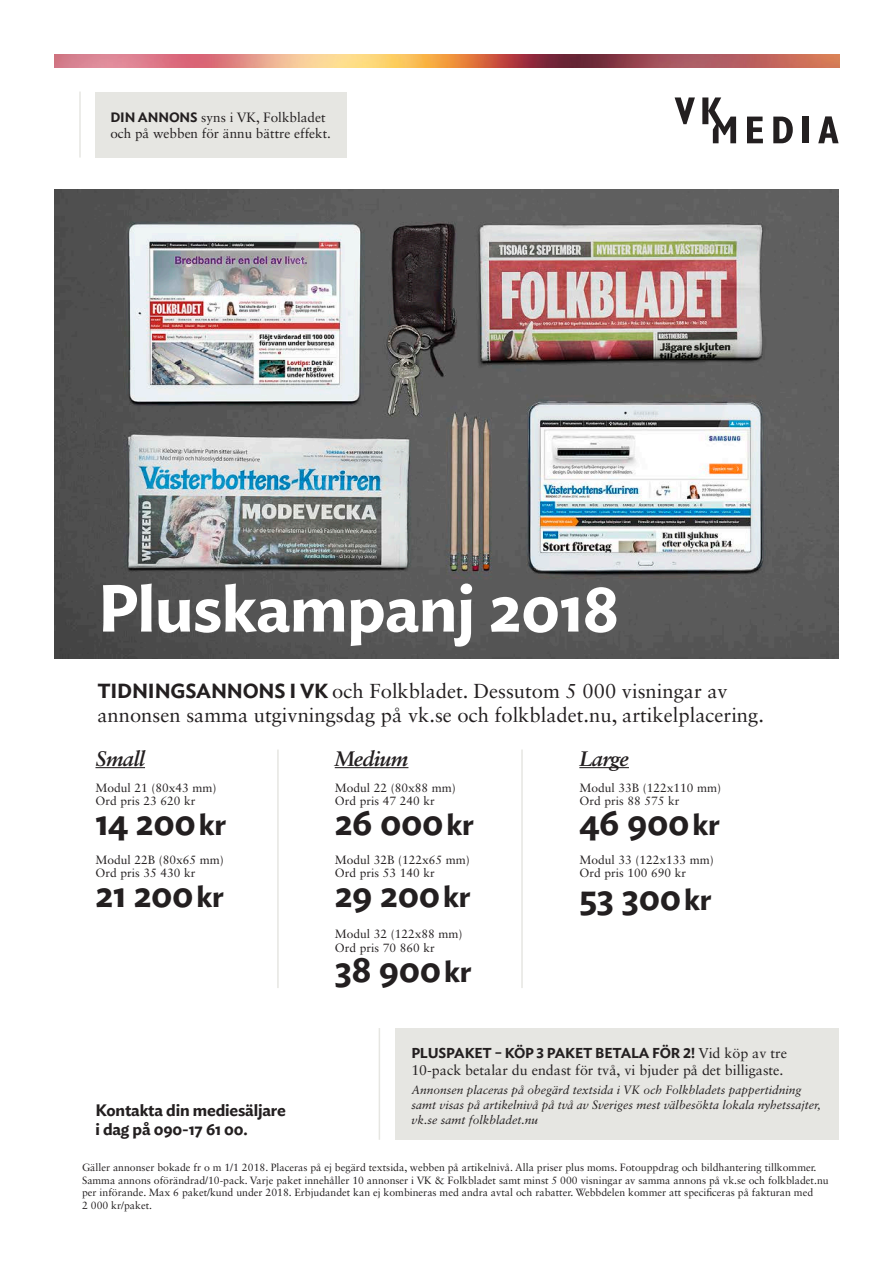
<style>
.page{position:relative;width:893px;height:1263px;background:#fff}
.page>*{position:absolute;margin:0;border:0;box-sizing:border-box;transform-origin:0 0}
.t1{font:600 66px "Ideal Sans";letter-spacing:-.01em;color:#fff}
.t2{font:600 36px "Ideal Sans";letter-spacing:-.01em;color:#231f20}
.t3{font:italic 700 21px "Sabon LT Std";letter-spacing:-.035em;color:#231f20}
.t4{font:20.25px/24px "Sabon LT Std";color:#231f20}
.t5{font:600 16.5px/19.8px "Ideal Sans";letter-spacing:-.01em;color:#231f20}
.t6{font:14.25px "Sabon LT Std";color:#231f20}
.t7{font:600 14.25px "Ideal Sans";letter-spacing:-.01em;color:#231f20}
.t8{font:13.5px "Sabon LT Std";color:#231f20}
.t9{font:12px "Sabon LT Std";color:#231f20}
.t10{font:italic 12px "Sabon LT Std";color:#231f20}
.t11{font:10.5px/12.6px "Sabon LT Std";color:#231f20}
.s1{font-family:"Ideal Sans";font-weight:600}
.s2{font-size:30px}
.s3{font-family:"Sabon LT Std";font-weight:400}
</style>
<div class="page">
<img style="left:54px;top:189px;width:784px;height:469px">
<svg style="left:747px;top:117px;width:16px;height:26px"></svg>
<svg style="left:773px;top:117px;width:20px;height:26px"></svg>
<div style="left:803px;top:117px;width:6px;height:26px;background:#231f20"></div>
<svg style="left:818px;top:116px;width:21px;height:27px"></svg>
<svg style="left:702px;top:97px;width:34px;height:46px"></svg>
<svg style="left:675px;top:97px;width:20px;height:27px"></svg>
<img style="left:54px;top:54px;width:785px;height:14px">
<div style="left:96px;top:92px;width:251px;height:66px;background:#e6e6e2"></div>
<hr style="left:79px;top:92px;width:2px;height:66px;background:#e6e6e2">
<hr style="left:277px;top:749px;width:2px;height:239px;background:#e6e6e2">
<hr style="left:521px;top:749px;width:2px;height:239px;background:#e6e6e2">
<div style="left:396px;top:1028px;width:443px;height:112px;background:#e6e6e2"></div>
<hr style="left:379px;top:1028px;width:1px;height:112px;background:#e6e6e2">
<hr style="left:95px;top:767px;width:50px;height:1px;background:#231f20">
<hr style="left:335px;top:767px;width:73px;height:1px;background:#231f20">
<hr style="left:579px;top:767px;width:50px;height:1px;background:#231f20">
<p class="t8" style="left:110px;top:109px;width:217px"><span class="s1">DIN ANNONS</span> syns i VK, Folkbladet</p>
<p class="t8" style="left:110px;top:126px;width:222px">och på webben för ännu bättre effekt.</p>
<p class="t1" style="left:98px;top:557px;width:522px">Pluskampanj 2018</p>
<p class="t4" style="left:97px;top:679px;width:668px"><span class="s1">TIDNINGSANNONS I VK</span> och Folkbladet. Dessutom 5 000 visningar av annonsen samma utgivningsdag på vk.se och folkbladet.nu, artikelplacering.</p>
<p class="t3" style="left:95px;top:745px;width:51px">Small</p>
<p class="t3" style="left:335px;top:745px;width:75px">Medium</p>
<p class="t3" style="left:579px;top:745px;width:51px">Large</p>
<p class="t9" style="left:95px;top:780px;width:123px">Modul 21 (80x43 mm)</p>
<p class="t9" style="left:95px;top:794px;width:102px">Ord pris 23 620 kr</p>
<p class="t2" style="left:95px;top:794px;width:132px">14 200<span class="s2">kr</span></p>
<p class="t9" style="left:95px;top:852px;width:130px">Modul 22B (80x65 mm)</p>
<p class="t9" style="left:95px;top:866px;width:102px">Ord pris 35 430 kr</p>
<p class="t2" style="left:95px;top:866px;width:130px">21 200<span class="s2">kr</span></p>
<p class="t5" style="left:95px;top:1099px;width:192px">Kontakta din mediesäljare i dag på 090-17 61 00.</p>
<p class="t9" style="left:335px;top:780px;width:123px">Modul 22 (80x88 mm)</p>
<p class="t9" style="left:335px;top:794px;width:102px">Ord pris 47 240 kr</p>
<p class="t2" style="left:335px;top:794px;width:141px">26 000<span class="s2">kr</span></p>
<p class="t9" style="left:335px;top:852px;width:137px">Modul 32B (122x65 mm)</p>
<p class="t9" style="left:335px;top:866px;width:102px">Ord pris 53 140 kr</p>
<p class="t2" style="left:335px;top:866px;width:137px">29 200<span class="s2">kr</span></p>
<p class="t9" style="left:335px;top:927px;width:129px">Modul 32 (122x88 mm)</p>
<p class="t9" style="left:335px;top:940px;width:102px">Ord pris 70 860 kr</p>
<p class="t2" style="left:335px;top:941px;width:138px">38 900<span class="s2">kr</span></p>
<p class="t9" style="left:579px;top:780px;width:143px">Modul 33B (122x110 mm)</p>
<p class="t9" style="left:579px;top:794px;width:102px">Ord pris 88 575 kr</p>
<p class="t2" style="left:579px;top:794px;width:142px">46 900<span class="s2">kr</span></p>
<p class="t9" style="left:579px;top:852px;width:136px">Modul 33 (122x133 mm)</p>
<p class="t9" style="left:579px;top:866px;width:108px">Ord pris 100 690 kr</p>
<p class="t2" style="left:579px;top:869px;width:134px">53 300<span class="s2">kr</span></p>
<p class="t7" style="left:411px;top:1042px;width:377px">PLUSPAKET – KÖP 3 PAKET BETALA FÖR 2! <span class="s3">Vid köp av tre</span></p>
<p class="t6" style="left:411px;top:1062px;width:374px">10-pack betalar du endast för två, vi bjuder på det billigaste.</p>
<p class="t10" style="left:411px;top:1083px;width:392px">Annonsen placeras på obegärd textsida i VK och Folkbladets pappertidning</p>
<p class="t10" style="left:411px;top:1098px;width:411px">samt visas på artikelnivå på två av Sveriges mest välbesökta lokala nyhetssajter,</p>
<p class="t10" style="left:411px;top:1113px;width:128px">vk.se samt folkbladet.nu</p>
<p class="t11" style="left:82px;top:1161px;width:748px">Gäller annonser bokade fr o m 1/1 2018. Placeras på ej begärd textsida, webben på artikelnivå. Alla priser plus moms. Fotouppdrag och bildhantering tillkommer.<br>Samma annons oförändrad/10-pack. Varje paket innehåller 10 annonser i VK &amp; Folkbladet samt minst 5 000 visningar av samma annons på vk.se och folkbladet.nu per införande. Max 6 paket/kund under 2018. Erbjudandet kan ej kombineras med andra avtal och rabatter. Webbdelen kommer att specificeras på fakturan med<br>2 000 kr/paket.</p>
</div>
